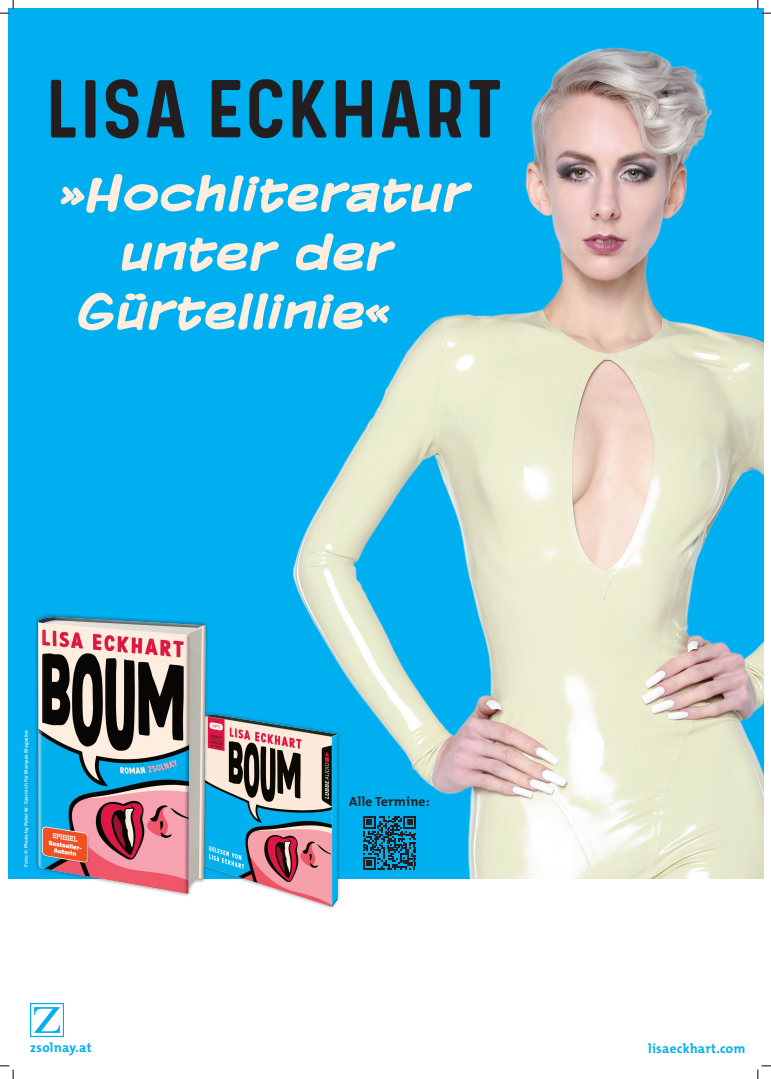
<style>
.page{position:relative;width:771px;height:1079px;background:#fff}
.page>*{position:absolute;margin:0;border:0;box-sizing:border-box;transform-origin:0 0}
.t1{font:65.56px "Prequel";letter-spacing:.025em;color:#231f20}
.t2{font:700 49.62px "Komika Display";letter-spacing:.075em;color:#feeedf}
.t3{font:700 13.31px "The Mix B W7";letter-spacing:.02em;color:#00afef}
.t4{font:700 13.31px "The Mix B W7";letter-spacing:.02em;color:#231f20}
.t5{font:700 5.31px "Corporate S Pro";letter-spacing:.025em;color:#feeedf}
</style>
<div class="page">
<div style="left:8px;top:8px;width:755px;height:870px;background:#00afef"></div>
<img style="left:292px;top:47px;width:471px;height:831px">
<div style="left:316px;top:816px;width:56px;height:62px;background:#00afef"></div>
<img style="left:283px;top:699px;width:76px;height:210px">
<img style="left:8px;top:614px;width:275px;height:282px">
<svg style="left:363px;top:816px;width:53px;height:53px"></svg>
<img style="left:30px;top:1003px;width:33px;height:33px">
<svg style="left:0;top:0;width:14px;height:14px"></svg>
<svg style="left:0;top:1065px;width:14px;height:14px"></svg>
<svg style="left:757px;top:0;width:13px;height:14px"></svg>
<svg style="left:757px;top:1065px;width:13px;height:14px"></svg>
<h1 class="t1" style="left:46px;top:64px;width:458px">LISA ECKHART</h1>
<h2 class="t2" style="left:60px;top:162px;width:406px">»Hochliteratur</h2>
<h2 class="t2" style="left:120px;top:221px;width:270px">unter der</h2>
<h2 class="t2" style="left:79px;top:280px;width:309px">Gürtellinie«</h2>
<p class="t5" style="left:22px;top:867px;width:139px;rotate:-90deg">Foto: © Photo by Peter W. Czernich für Marquis Magazine</p>
<h3 class="t4" style="left:349px;top:792px;width:82px">Alle Termine:</h3>
<h3 class="t3" style="left:30px;top:1039px;width:63px">zsolnay.at</h3>
<h3 class="t3" style="left:648px;top:1039px;width:99px">lisaeckhart.com</h3>
</div>
